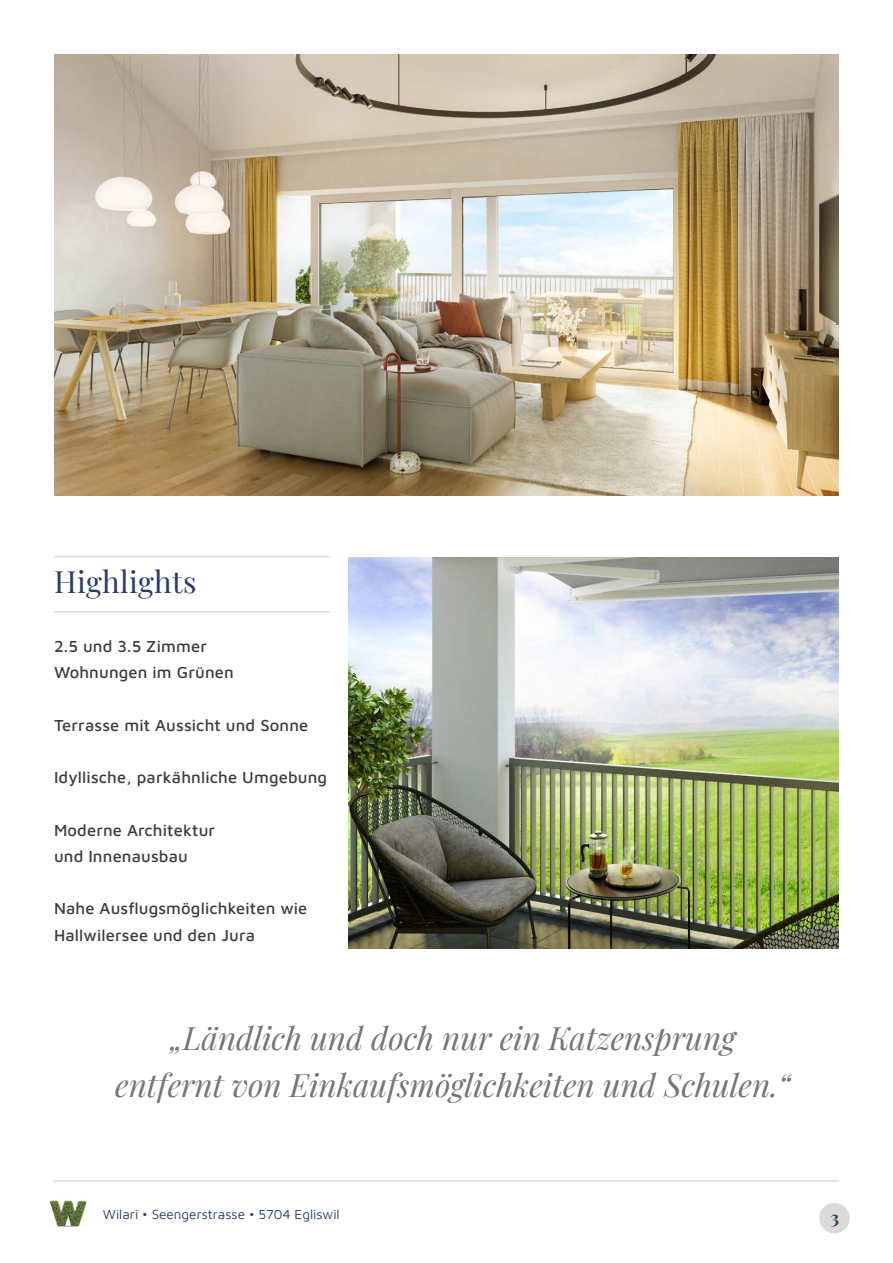
<style>
.page{position:relative;width:893px;height:1263px;background:#fff}
.page>*{position:absolute;margin:0;border:0;box-sizing:border-box;transform-origin:0 0}
.t1{font:italic 31.5px/46.5px "Playfair Display";color:#777472;text-align:center}
.t2{font:30px "Playfair Display";letter-spacing:.01em;color:#293d6a}
.t3{font:700 18px "Playfair Display";color:#26406e}
.t4{font:500 16.5px/26.2px "Maven Pro";letter-spacing:.01em;color:#3d3d3d}
.t5{font:13.5px "Maven Pro";color:#26406e}
</style>
<div class="page">
<div style="left:819px;top:1203px;width:31px;height:30px;background:#dbdad7;border-radius:50%"></div>
<img style="left:49px;top:1200px;width:38px;height:30px">
<hr style="left:54px;top:1180px;width:785px;height:2px;background:#dbdad7">
<img style="left:54px;top:54px;width:785px;height:442px">
<img style="left:349px;top:557px;width:490px;height:391px">
<hr style="left:54px;top:611px;width:276px;height:2px;background:#dbdad7">
<hr style="left:54px;top:556px;width:276px;height:1px;background:#dbdad7">
<h2 class="t2" style="left:54px;top:558px;width:144px">Highlights</h2>
<p class="t4" style="left:54px;top:632px;width:181px">2.5 und 3.5 Zimmer<br>Wohnungen im Grünen</p>
<p class="t4" style="left:54px;top:711px;width:256px">Terrasse mit Aussicht und Sonne</p>
<p class="t4" style="left:54px;top:763px;width:275px">Idyllische, parkähnliche Umgebung</p>
<p class="t4" style="left:54px;top:816px;width:163px">Moderne Architektur und Innenausbau</p>
<p class="t4" style="left:54px;top:894px;width:255px">Nahe Ausflugsmöglichkeiten wie<br>Hallwilersee und den Jura</p>
<h1 class="t1" style="left:115px;top:1013px;width:677px">„Ländlich und doch nur ein Katzensprung entfernt von Einkaufsmöglichkeiten und Schulen.“</h1>
<p class="t5" style="left:103px;top:1204px;width:238px">Wilari • Seengerstrasse • 5704 Egliswil</p>
<p class="t3" style="left:830px;top:1203px;width:10px">3</p>
</div>
